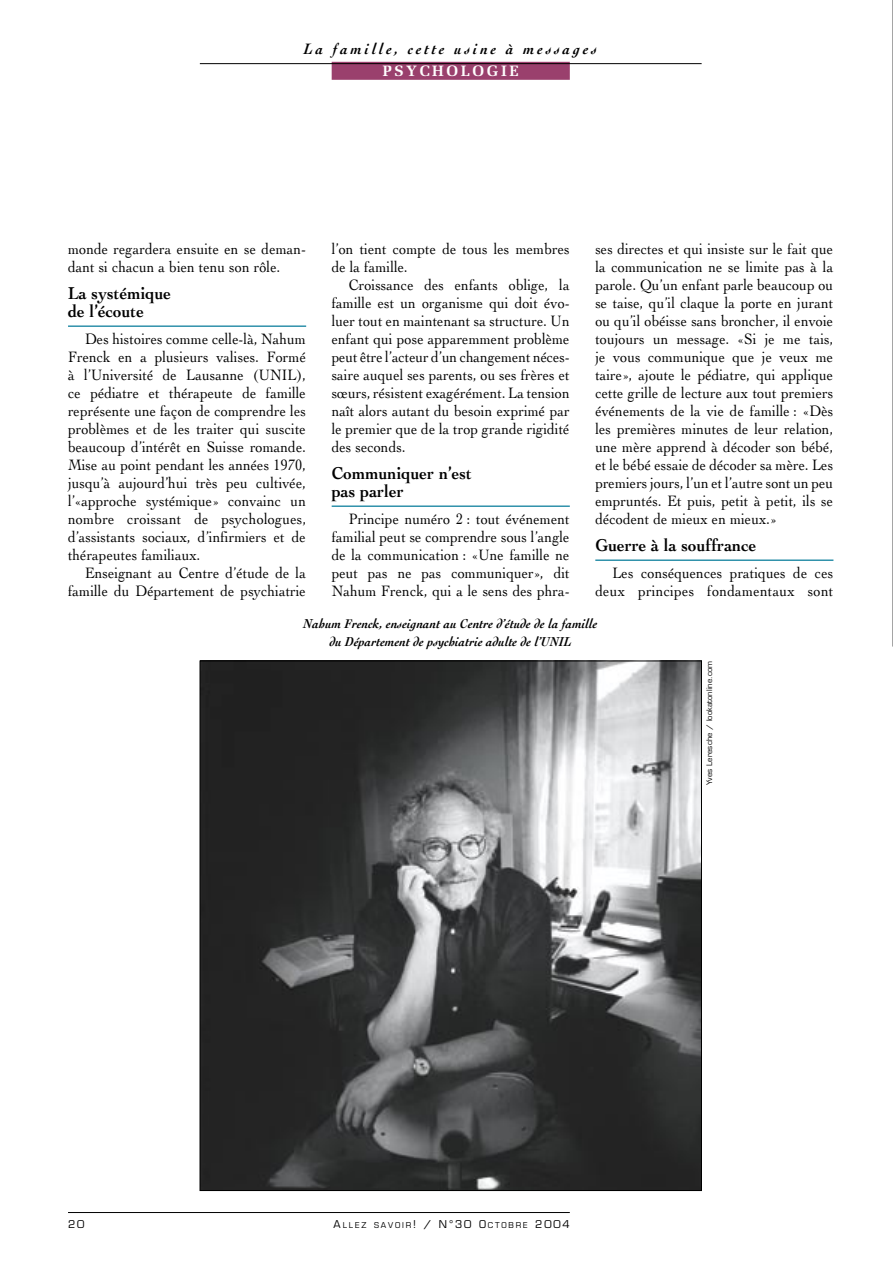
<style>
.page{position:relative;width:893px;height:1263px;background:#fff}
.page>*{position:absolute;margin:0;border:0;box-sizing:border-box;transform-origin:0 0}
.NOUV_Base_Sous-titre{font:700 18px/18px "Cochin";letter-spacing:.01em;color:#000;scale:.9 1}
.NOUV_Base{font:15.75px/18px "Cochin";letter-spacing:.005em;color:#000;text-align:justify;scale:.9 1}
.Bandeau{font:italic 700 15.75px "Cochin";letter-spacing:.205em;color:#000;scale:.9 1}
.t1{font:700 15px "Melior";letter-spacing:.175em;color:#fff}
.NOUV_Legende{font:italic 700 13.5px/18px "Cochin";letter-spacing:.005em;color:#000;text-align:center;scale:.9 1}
.t2{font:10.5px "Eurostile";color:#000}
.t3{font:7.8px "Eurostile";letter-spacing:.235em;color:#000}
.Normal_e{font:7.5px "Eurostile";letter-spacing:.01em;color:#000}
.s1{font-size:10.5px}
</style>
<div class="page">
<svg style="left:892px;top:0;width:1px;height:646px"></svg>
<div style="left:332px;top:62px;width:238px;height:18px;background:#9a406d"></div>
<hr style="left:200px;top:63px;width:502px;height:1px;background:#000">
<hr style="left:68px;top:1212px;width:502px;height:1px;background:#000">
<hr style="left:68px;top:325px;width:238px;height:2px;background:#3091ab">
<hr style="left:332px;top:505px;width:238px;height:2px;background:#3091ab">
<hr style="left:595px;top:559px;width:238px;height:2px;background:#3091ab">
<img style="left:202px;top:663px;width:498px;height:526px">
<p class="Bandeau" style="left:304px;top:39px;width:327px">La famille, cette usine à messages</p>
<p class="t1" style="left:383px;top:61px;width:137px">PSYCHOLOGIE</p>
<p class="NOUV_Base" style="left:68px;top:240px;width:266px">monde regardera ensuite en se deman&shy;dant si chacun a bien tenu son rôle.</p>
<p class="NOUV_Base_Sous-titre" style="left:68px;top:284px;width:116px">La systémique de l’écoute</p>
<p class="NOUV_Base" style="left:68px;top:330px;width:266px;text-indent:17px">Des histoires comme celle-là, Nahum Frenck en a plusieurs valises. Formé à l’Université de Lausanne (UNIL), ce pédiatre et thérapeute de famille représente une façon de comprendre les problèmes et de les traiter qui suscite beaucoup d’intérêt en Suisse romande.<br>Mise au point pendant les années 1970, jusqu’à aujourd’hui très peu cultivée, l’«approche systémique» convainc un nombre croissant de psychologues, d’assistants sociaux, d’infirmiers et de thérapeutes familiaux.</p>
<p class="NOUV_Base" style="left:68px;top:564px;width:266px;text-align:right">Enseignant au Centre d’étude de la famille du Département de psychiatrie</p>
<p class="NOUV_Base" style="left:595px;top:240px;width:266px">ses directes et qui insiste sur le fait que la communication ne se limite pas à la parole. Qu’un enfant parle beaucoup ou se taise, qu’il claque la porte en jurant ou qu’il obéisse sans broncher, il envoie toujours un message. «Si je me tais, je vous communique que je veux me taire», ajoute le pédiatre, qui applique cette grille de lecture aux tout premiers événements de la vie de famille : «Dès les premières minutes de leur relation, une mère apprend à décoder son bébé, et le bébé essaie de décoder sa mère. Les premiers jours, l’un et l’autre sont un peu empruntés. Et puis, petit à petit, ils se décodent de mieux en mieux.»</p>
<p class="NOUV_Base_Sous-titre" style="left:595px;top:536px;width:180px">Guerre à la souffrance</p>
<p class="NOUV_Base" style="left:595px;top:564px;width:266px;text-align:right">Les conséquences pratiques de ces deux principes fondamentaux sont</p>
<p class="NOUV_Legende" style="left:303px;top:614px;width:328px">Nahum Frenck, enseignant au Centre d’étude de la famille du Département de psychiatrie adulte de l’UNIL</p>
<p class="Normal_e" style="left:705px;top:785px;width:126px;rotate:-90deg">Yves Leresche / lookatonline.com</p>
<p class="NOUV_Base" style="left:332px;top:240px;width:266px">l’on tient compte de tous les membres de la famille.</p>
<p class="NOUV_Base" style="left:332px;top:276px;width:266px;text-indent:17px">Croissance des enfants oblige, la famille est un organisme qui doit évo&shy;luer tout en maintenant sa structure. Un enfant qui pose apparemment problème peut être l’acteur d’un changement néces&shy;saire auquel ses parents, ou ses frères et sœurs, résistent exagérément. La tension naît alors autant du besoin exprimé par le premier que de la trop grande rigidité des seconds.</p>
<p class="NOUV_Base_Sous-titre" style="left:332px;top:464px;width:157px">Communiquer n’est pas parler</p>
<p class="NOUV_Base" style="left:332px;top:510px;width:266px;text-indent:17px">Principe numéro 2 : tout événement familial peut se comprendre sous l’angle de la communication : «Une famille ne peut pas ne pas communiquer», dit Nahum Frenck, qui a le sens des phra-</p>
<p class="t2" style="left:68px;top:1217px;width:18px">20</p>
<p class="t3" style="left:334px;top:1220px;width:238px"><span class="s1">A</span>LLEZ SAVOIR<span class="s1">! / N°30 O</span>CTOBRE <span class="s1">2004</span></p>
</div>
